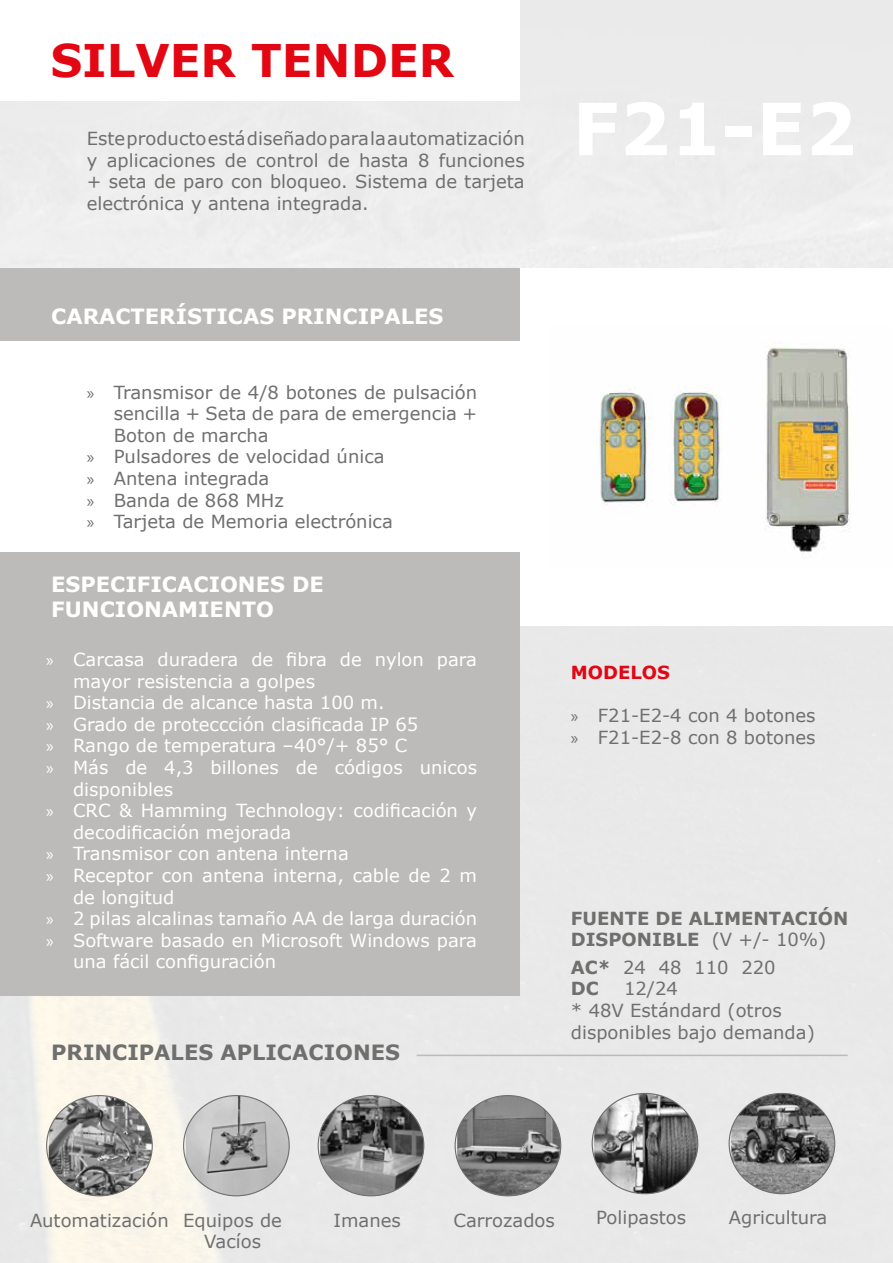
<style>
.page{position:relative;width:893px;height:1263px;background:#fff}
.page>*{position:absolute;margin:0;border:0;box-sizing:border-box;transform-origin:0 0}
.t1{font:700 72px "Verdana";color:#fff}
.t2{font:700 45px "Verdana";color:#e30613}
.t3{font:700 21px/25.2px "Verdana";color:#fff}
.t4{font:700 21px "Verdana";color:#6f6f6e}
.t5{font:18px/21.6px "Verdana";color:#6f6f6e}
.t6{font:18px "Verdana";color:#fff}
.t7{font:700 18px/21.6px "Verdana";color:#6f6f6e}
.t8{font:700 18px "Verdana";color:#e30613}
.s1{font-family:"Myriad Pro"}
.s2{font-weight:400}
.s3{font-weight:700}
</style>
<div class="page">
<div style="left:0;top:268px;width:519px;height:73px;background:#bcbbba"></div>
<img style="left:49px;top:1095px;width:103px;height:101px">
<img style="left:186px;top:1095px;width:103px;height:101px">
<img style="left:320px;top:1095px;width:104px;height:101px">
<img style="left:457px;top:1095px;width:104px;height:101px">
<img style="left:594px;top:1093px;width:104px;height:101px">
<img style="left:731px;top:1093px;width:104px;height:101px">
<hr style="left:417px;top:1054px;width:431px;height:2px;background:#bcbbba">
<div style="left:0;top:552px;width:519px;height:443px;background:#bcbbba"></div>
<img style="left:599px;top:347px;width:252px;height:211px">
<h2 class="t2" style="left:50px;top:29px;width:405px">SILVER TENDER</h2>
<p class="t5" style="left:87px;top:127px;width:439px">Este producto está diseñado para la automatización y aplicaciones de control de hasta 8 funciones</p>
<p class="t5" style="left:87px;top:171px;width:439px">+ seta de paro con bloqueo. Sistema de tarjeta electrónica y antena integrada.</p>
<p class="t3" style="left:51px;top:303px;width:394px">CARACTERÍSTICAS PRINCIPALES</p>
<p class="t5" style="left:87px;top:381px;width:392px"><span class="s1">»</span> Transmisor de 4/8 botones de pulsación</p>
<p class="t5" style="left:114px;top:403px;width:365px">sencilla + Seta de para de emergencia +</p>
<p class="t5" style="left:114px;top:424px;width:156px">Boton de marcha</p>
<p class="t5" style="left:87px;top:446px;width:299px"><span class="s1">»</span> Pulsadores de velocidad única</p>
<p class="t5" style="left:87px;top:467px;width:184px"><span class="s1">»</span> Antena integrada</p>
<p class="t5" style="left:87px;top:489px;width:199px"><span class="s1">»</span> Banda de 868 MHz</p>
<p class="t5" style="left:87px;top:511px;width:308px"><span class="s1">»</span> Tarjeta de Memoria electrónica</p>
<p class="t3" style="left:51px;top:572px;width:274px">ESPECIFICACIONES DE<br>FUNCIONAMIENTO</p>
<p class="t6" style="left:46px;top:647px;width:433px"><span class="s1">»</span> Carcasa duradera de fibra de nylon para</p>
<p class="t6" style="left:73px;top:669px;width:243px">mayor resistencia a golpes</p>
<p class="t6" style="left:46px;top:690px;width:340px"><span class="s1">»</span> Distancia de alcance hasta 100 m.</p>
<p class="t6" style="left:46px;top:712px;width:374px"><span class="s1">»</span> Grado de proteccción clasificada IP 65</p>
<p class="t6" style="left:46px;top:733px;width:363px"><span class="s1">»</span> Rango de temperatura –40°/+ 85° C</p>
<p class="t6" style="left:46px;top:755px;width:432px"><span class="s1">»</span> Más de 4,3 billones de códigos unicos</p>
<p class="t6" style="left:73px;top:777px;width:102px">disponibles</p>
<p class="t6" style="left:46px;top:798px;width:433px"><span class="s1">»</span> CRC &amp; Hamming Technology: codificación y</p>
<p class="t6" style="left:73px;top:820px;width:220px">decodificación mejorada</p>
<p class="t6" style="left:46px;top:841px;width:304px"><span class="s1">»</span> Transmisor con antena interna</p>
<p class="t6" style="left:46px;top:863px;width:432px"><span class="s1">»</span> Receptor con antena interna, cable de 2 m</p>
<p class="t6" style="left:73px;top:885px;width:103px">de longitud</p>
<p class="t6" style="left:46px;top:906px;width:432px"><span class="s1">»</span> 2 pilas alcalinas tamaño AA de larga duración</p>
<p class="t6" style="left:46px;top:928px;width:433px"><span class="s1">»</span> Software basado en Microsoft Windows para</p>
<p class="t6" style="left:73px;top:949px;width:205px">una fácil configuración</p>
<p class="t4" style="left:51px;top:1037px;width:350px">PRINCIPALES APLICACIONES</p>
<h1 class="t1" style="left:572px;top:78px;width:286px">F21-E2</h1>
<p class="t8" style="left:571px;top:660px;width:101px">MODELOS</p>
<p class="t5" style="left:571px;top:705px;width:246px"><span class="s1">»</span> F21-E2-4 con 4 botones <span class="s1">»</span> F21-E2-8 con 8 botones</p>
<p class="t7" style="left:571px;top:907px;width:279px">FUENTE DE ALIMENTACIÓN<br>DISPONIBLE <span class="s2">(V +/- 10%)</span></p>
<p class="t5" style="left:571px;top:956px;width:206px"><span class="s3">AC*</span> 24 48 110 220<br><span class="s3">DC</span></p>
<p class="t5" style="left:571px;top:978px;width:245px;text-indent:53px">12/24<br>* 48V Estándard (otros disponibles bajo demanda)</p>
<p class="t5" style="left:204px;top:1209px;width:79px;text-indent:-174px">Automatización Equipos de<br>Vacíos</p>
<p class="t5" style="left:334px;top:1209px;width:69px">Imanes</p>
<p class="t5" style="left:453px;top:1209px;width:103px">Carrozados</p>
<p class="t5" style="left:596px;top:1207px;width:92px">Polipastos</p>
<p class="t5" style="left:729px;top:1207px;width:100px">Agricultura</p>
</div>
